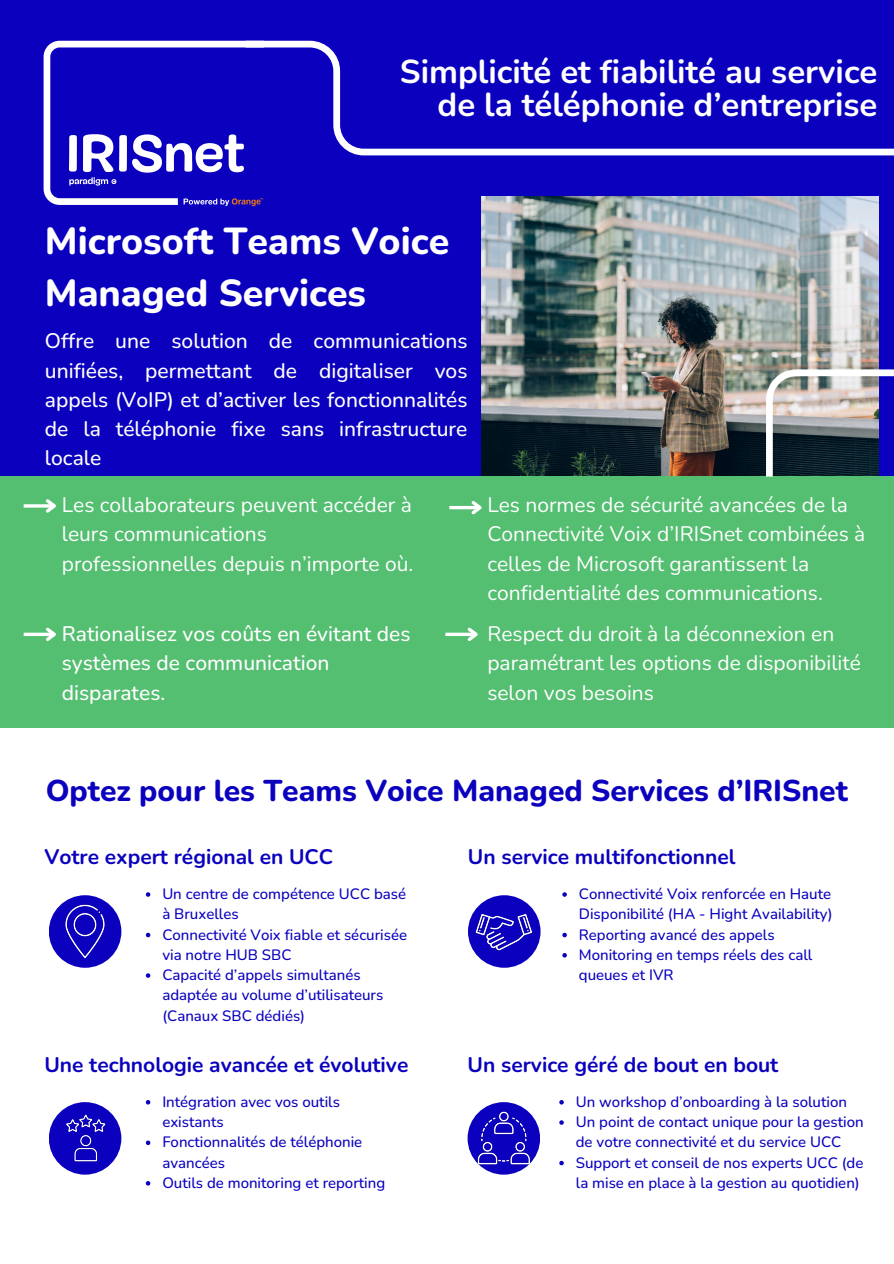
<style>
.page{position:relative;width:894px;height:1264px;background:#fff}
.page>*{position:absolute;margin:0;border:0;box-sizing:border-box;transform-origin:0 0}
.t1{font:800 37.5px/51.8px "Nunito";color:#fff}
.t2{font:700 33px/32.7px "Nunito";color:#fff;text-align:right}
.t3{font:800 30px "Nunito";color:#0a00be}
.t4{font:21px/29.2px "Nunito";color:#fff}
.t5{font:500 21px/29.2px "Nunito";color:#fff;text-align:justify}
.t6{font:700 21px "Nunito";color:#0a00be}
.t7{font:500 15px/20.2px "Nunito";color:#0a00be}
</style>
<div class="page">
<div style="left:0;top:0;width:893px;height:1263px;background:#0a00be"></div>
<div style="left:0;top:728px;width:893px;height:535px;background:#fff"></div>
<svg style="left:44px;top:41px;width:195px;height:165px"></svg>
<div style="left:0;top:476px;width:893px;height:252px;background:#54be71"></div>
<hr style="left:24px;top:504px;width:30px;height:3px;background:#fff">
<svg style="left:43px;top:499px;width:13px;height:14px"></svg>
<hr style="left:449px;top:506px;width:31px;height:3px;background:#fff">
<svg style="left:468px;top:501px;width:14px;height:14px"></svg>
<svg style="left:24px;top:632px;width:19px;height:4px"></svg>
<svg style="left:43px;top:627px;width:13px;height:14px"></svg>
<div style="left:49px;top:895px;width:72px;height:72px;background:#0a00be;border-radius:50%"></div>
<img style="left:65px;top:904px;width:40px;height:55px">
<div style="left:49px;top:1102px;width:72px;height:72px;background:#0a00be;border-radius:50%"></div>
<img style="left:66px;top:1114px;width:40px;height:48px">
<div style="left:467px;top:1102px;width:73px;height:72px;background:#0a00be;border-radius:50%"></div>
<img style="left:476px;top:1110px;width:55px;height:56px">
<div style="left:468px;top:895px;width:72px;height:72px;background:#0a00be;border-radius:50%"></div>
<img style="left:474px;top:902px;width:59px;height:58px">
<img style="left:239px;top:40px;width:654px;height:437px">
<svg style="left:146px;top:1100px;width:4px;height:4px"></svg>
<svg style="left:146px;top:1140px;width:4px;height:5px"></svg>
<svg style="left:146px;top:1181px;width:4px;height:4px"></svg>
<svg style="left:146px;top:892px;width:4px;height:4px"></svg>
<svg style="left:146px;top:932px;width:4px;height:5px"></svg>
<svg style="left:146px;top:973px;width:4px;height:4px"></svg>
<svg style="left:562px;top:892px;width:4px;height:4px"></svg>
<svg style="left:562px;top:932px;width:4px;height:5px"></svg>
<svg style="left:562px;top:953px;width:4px;height:4px"></svg>
<svg style="left:559px;top:1100px;width:4px;height:4px"></svg>
<svg style="left:559px;top:1120px;width:4px;height:4px"></svg>
<svg style="left:559px;top:1160px;width:4px;height:5px"></svg>
<svg style="left:445px;top:632px;width:19px;height:4px"></svg>
<svg style="left:464px;top:627px;width:14px;height:14px"></svg>
<p class="t2" style="left:400px;top:56px;width:479px">Simplicité et fiabilité au service de la téléphonie d’entreprise</p>
<p class="t1" style="left:45px;top:216px;width:406px">Microsoft Teams Voice<br>Managed Services</p>
<p class="t5" style="left:45px;top:327px;width:424px">Offre une solution de communications unifiées, permettant de digitaliser vos appels (VoIP) et d’activer les fonctionnalités de la téléphonie fixe sans infrastructure locale</p>
<h4 class="t4" style="left:62px;top:490px;width:353px">Les collaborateurs peuvent accéder à leurs communications professionnelles depuis n’importe où.</h4>
<p class="t5" style="left:62px;top:619px;width:350px;text-align:left">Rationalisez vos coûts en évitant des systèmes de communication disparates.</p>
<p class="t4" style="left:487px;top:490px;width:379px">Les normes de sécurité avancées de la Connectivité Voix d’IRISnet combinées à celles de Microsoft garantissent la confidentialité des communications.</p>
<h4 class="t4" style="left:487px;top:619px;width:375px">Respect du droit à la déconnexion en paramétrant les options de disponibilité selon vos besoins</h4>
<h2 class="t3" style="left:46px;top:770px;width:803px">Optez pour les Teams Voice Managed Services d’IRISnet</h2>
<h3 class="t6" style="left:44px;top:843px;width:290px">Votre expert régional en UCC</h3>
<p class="t6" style="left:468px;top:843px;width:269px">Un service multifonctionnel</p>
<p class="t7" style="left:162px;top:884px;width:245px">Un centre de compétence UCC basé à Bruxelles</p>
<p class="t7" style="left:162px;top:924px;width:246px">Connectivité Voix fiable et sécurisée via notre HUB SBC</p>
<p class="t7" style="left:162px;top:965px;width:222px">Capacité d’appels simultanés adaptée au volume d’utilisateurs (Canaux SBC dédiés)</p>
<h3 class="t7" style="left:578px;top:884px;width:255px">Connectivité Voix renforcée en Haute<br>Disponibilité (HA - Hight Availability)</h3>
<p class="t7" style="left:578px;top:924px;width:197px">Reporting avancé des appels</p>
<p class="t7" style="left:578px;top:944px;width:235px">Monitoring en temps réels des call queues et IVR</p>
<h3 class="t6" style="left:44px;top:1050px;width:365px">Une technologie avancée et évolutive</h3>
<p class="t6" style="left:467px;top:1050px;width:312px">Un service géré de bout en bout</p>
<p class="t7" style="left:162px;top:1091px;width:179px">Intégration avec vos outils existants</p>
<p class="t7" style="left:162px;top:1132px;width:201px">Fonctionnalités de téléphonie avancées</p>
<p class="t7" style="left:162px;top:1172px;width:224px">Outils de monitoring et reporting</p>
<p class="t7" style="left:575px;top:1091px;width:272px">Un workshop d’onboarding à la solution</p>
<h3 class="t7" style="left:575px;top:1111px;width:289px">Un point de contact unique pour la gestion de votre connectivité et du service UCC</h3>
<p class="t7" style="left:575px;top:1152px;width:289px">Support et conseil de nos experts UCC (de la mise en place à la gestion au quotidien)</p>
</div>
